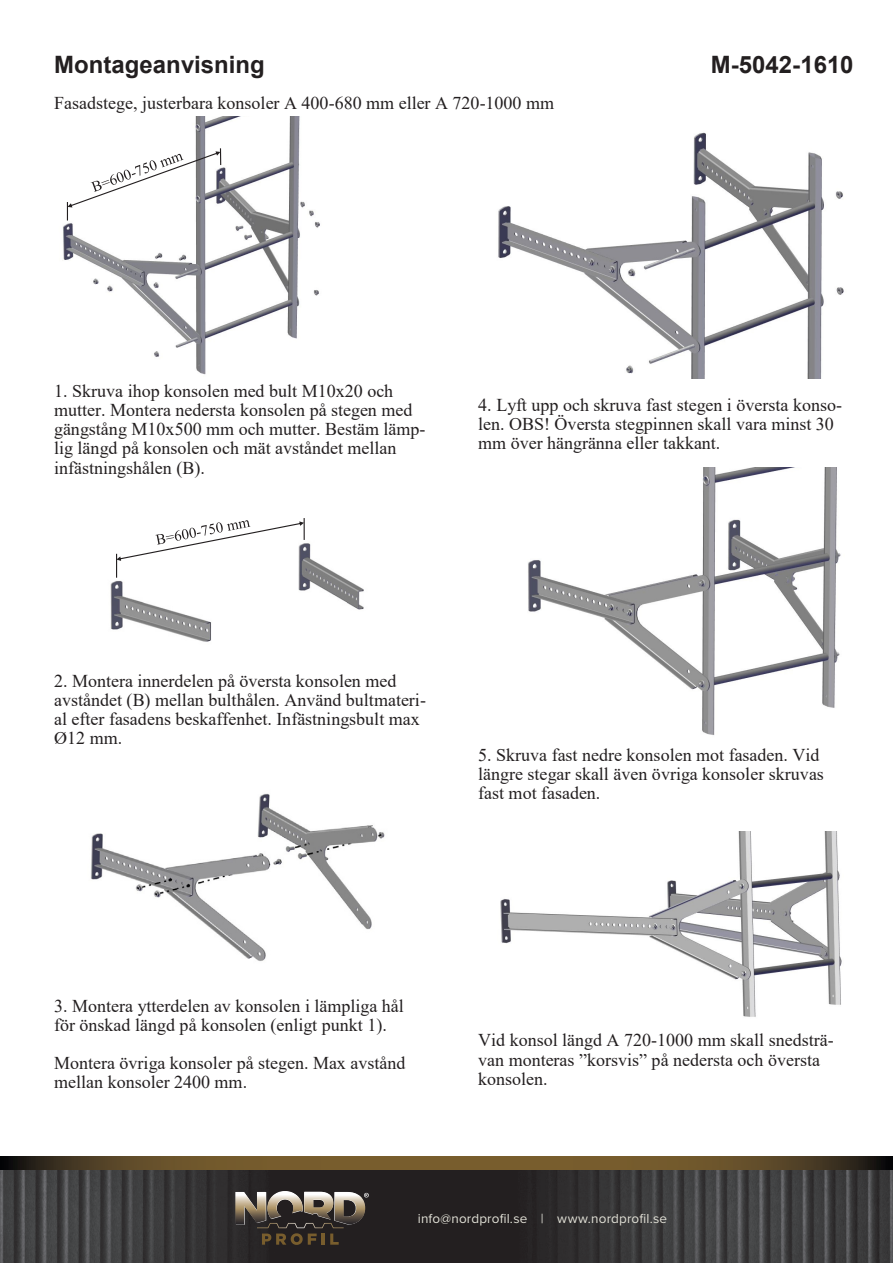
<style>
.page{position:relative;width:893px;height:1263px;background:#fff}
.page>*{position:absolute;margin:0;border:0;box-sizing:border-box;transform-origin:0 0}
.t1{font:700 24px "Arial";color:#231f20}
.t2{font:18px/19px "Times New Roman";color:#231f20}
.t3{font:13.5px "Proxima Nova";letter-spacing:.01em;color:#e1e0d6}
</style>
<div class="page">
<img style="left:0;top:1169px;width:893px;height:94px">
<svg style="left:0;top:1157px;width:893px;height:12px;background:#624d28"></svg>
<svg style="left:235px;top:1191px;width:134px;height:54px;background:#5e564c"></svg>
<img style="left:63px;top:116px;width:257px;height:259px">
<img style="left:110px;top:543px;width:254px;height:99px">
<img style="left:90px;top:793px;width:295px;height:168px">
<img style="left:498px;top:132px;width:346px;height:247px">
<img style="left:528px;top:467px;width:313px;height:268px">
<img style="left:500px;top:831px;width:342px;height:186px">
<svg style="left:67px;top:148px;width:154px;height:72px"></svg>
<svg style="left:116px;top:518px;width:189px;height:60px"></svg>
<p class="t1" style="left:54px;top:48px;width:212px">Montageanvisning</p>
<p class="t1" style="left:711px;top:48px;width:144px">M-5042-1610</p>
<p class="t2" style="left:54px;top:93px;width:501px">Fasadstege, justerbara konsoler A 400-680 mm eller A 720-1000 mm</p>
<p class="t2" style="left:54px;top:381px;width:373px">1. Skruva ihop konsolen med bult M10x20 och mutter. Montera nedersta konsolen på stegen med gängstång M10x500 mm och mutter. Bestäm lämp&shy;lig längd på konsolen och mät avståndet mellan infästningshålen (B).</p>
<p class="t2" style="left:478px;top:395px;width:365px">4. Lyft upp och skruva fast stegen i översta konso&shy;len. OBS! Översta stegpinnen skall vara minst 30 mm över hängränna eller takkant.</p>
<p class="t2" style="left:54px;top:671px;width:373px">2. Montera innerdelen på översta konsolen med avståndet (B) mellan bulthålen. Använd bultmateri&shy;al efter fasadens beskaffenhet. Infästningsbult max Ø12 mm.</p>
<p class="t2" style="left:478px;top:745px;width:347px">5. Skruva fast nedre konsolen mot fasaden. Vid längre stegar skall även övriga konsoler skruvas fast mot fasaden.</p>
<p class="t2" style="left:54px;top:995px;width:351px">3. Montera ytterdelen av konsolen i lämpliga hål för önskad längd på konsolen (enligt punkt 1).</p>
<p class="t2" style="left:54px;top:1053px;width:353px">Montera övriga konsoler på stegen. Max avstånd mellan konsoler 2400 mm.</p>
<p class="t2" style="left:478px;top:1030px;width:357px">Vid konsol längd A 720-1000 mm skall snedsträ&shy;van monteras ”korsvis” på nedersta och översta konsolen.</p>
<p class="t3" style="left:418px;top:1208px;width:251px">info@nordprofil.se | www.nordprofil.se</p>
</div>
